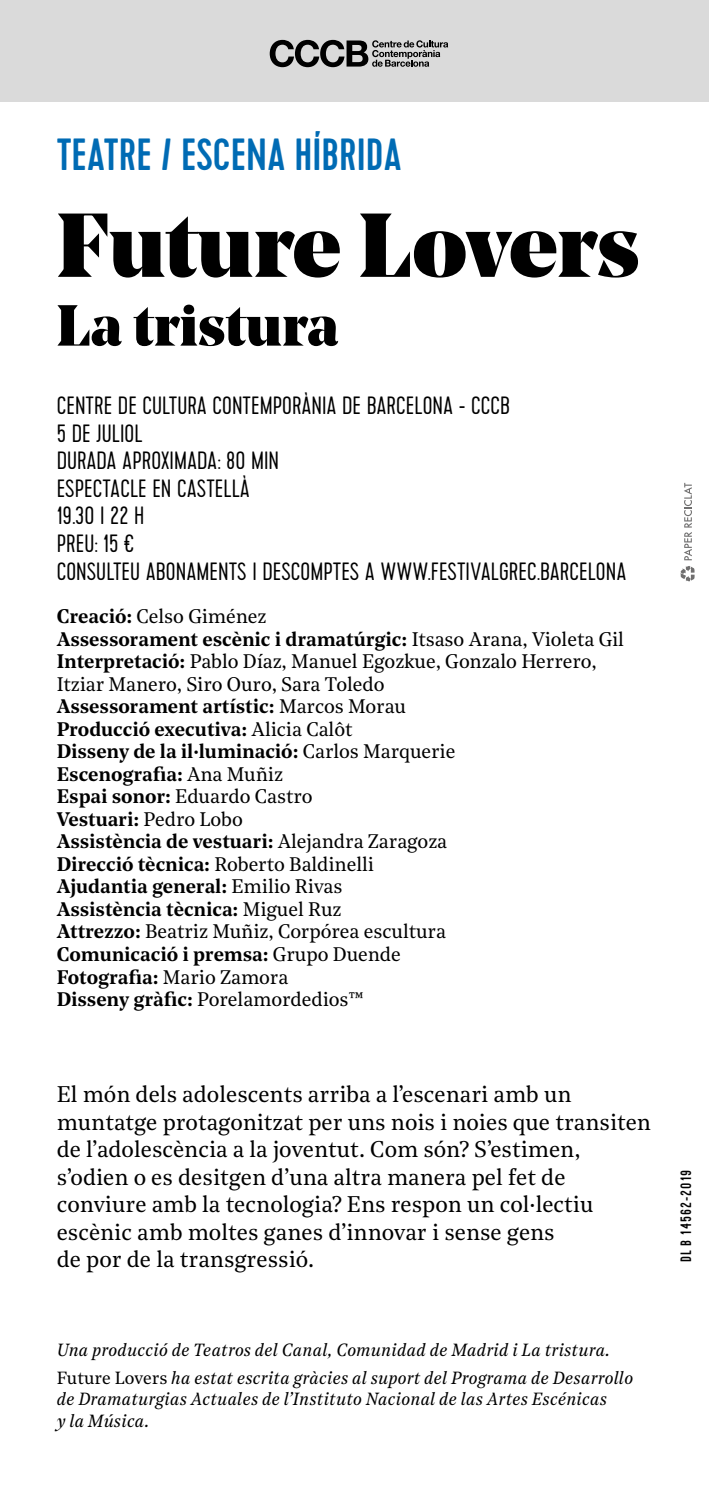
<style>
.page{position:relative;width:709px;height:1489px;background:#fff}
.page>*{position:absolute;margin:0;border:0;box-sizing:border-box;transform-origin:0 0}
.t1{font:900 90px "Noe Display";color:#000}
.t2{font:900 57.5px "Noe Display";color:#000}
.t3{font:500 45px "Cervo";color:#006bb4}
.t4{font:300 25px/27.5px "Cervo";color:#000}
.t5{font:22.5px/27.5px "Noe Text";color:#000}
.t6{font:19.5px/22.5px "Noe Text";letter-spacing:-.005em;color:#000}
.t7{font:italic 17.5px/28.2px "Noe Text";letter-spacing:.01em;color:#000}
.t8{font:500 15px "Cervo";letter-spacing:.07em;color:#000}
.s1{font-weight:600}
.s2{font-style:normal}
</style>
<div class="page">
<svg style="left:680px;top:566px;width:15px;height:15px"></svg>
<svg style="left:684px;top:483px;width:8px;height:77px"></svg>
<div style="left:0;top:0;width:709px;height:101px;background:#dadada"></div>
<svg style="left:270px;top:40px;width:178px;height:27px"></svg>
<h3 class="t3" style="left:57px;top:128px;width:347px">TEATRE / ESCENA HÍBRIDA</h3>
<h1 class="t1" style="left:57px;top:186px;width:584px">Future Lovers</h1>
<h2 class="t2" style="left:57px;top:288px;width:283px">La tristura</h2>
<p class="t4" style="left:57px;top:393px;width:571px">CENTRE DE CULTURA CONTEMPORÀNIA DE BARCELONA - CCCB<br>5 DE JULIOL<br>DURADA APROXIMADA: 80 MIN<br>ESPECTACLE EN CASTELLÀ<br>19.30 I 22 H<br>PREU: 15 €<br>CONSULTEU ABONAMENTS I DESCOMPTES A WWW.FESTIVALGREC.BARCELONA</p>
<p class="t6" style="left:57px;top:604px;width:569px"><span class="s1">Creació:</span> Celso Giménez<br><span class="s1">Assessorament escènic i dramatúrgic:</span> Itsaso Arana, Violeta Gil <span class="s1">Interpretació:</span> Pablo Díaz, Manuel Egozkue, Gonzalo Herrero, Itziar Manero, Siro Ouro, Sara Toledo<br><span class="s1">Assessorament artístic:</span> Marcos Morau<br><span class="s1">Producció executiva:</span> Alicia Calôt<br><span class="s1">Disseny de la il·luminació:</span> Carlos Marquerie<br><span class="s1">Escenografia:</span> Ana Muñiz<br><span class="s1">Espai sonor:</span> Eduardo Castro<br><span class="s1">Vestuari:</span> Pedro Lobo<br><span class="s1">Assistència de vestuari:</span> Alejandra Zaragoza<br><span class="s1">Direcció tècnica:</span> Roberto Baldinelli<br><span class="s1">Ajudantia general:</span> Emilio Rivas<br><span class="s1">Assistència tècnica:</span> Miguel Ruz<br><span class="s1">Attrezzo:</span> Beatriz Muñiz, Corpórea escultura<br><span class="s1">Comunicació i premsa:</span> Grupo Duende<br><span class="s1">Fotografia:</span> Mario Zamora<br><span class="s1">Disseny gràfic:</span> Porelamordedios™</p>
<p class="t5" style="left:57px;top:1079px;width:596px">El món dels adolescents arriba a l’escenari amb un muntatge protagonitzat per uns nois i noies que transiten de l’adolescència a la joventut. Com són? S’estimen, s’odien o es desitgen d’una altra manera pel fet de conviure amb la tecnologia? Ens respon un col·lectiu escènic amb moltes ganes d’innovar i sense gens<br>de por de la transgressió.</p>
<p class="t7" style="left:57px;top:1334px;width:578px">Una producció de Teatros del Canal, Comunidad de Madrid i La tristura.<br><span class="s2">Future Lovers</span> ha estat escrita gràcies al suport del Programa de Desarrollo</p>
<p class="t7" style="left:57px;top:1387px;width:552px;line-height:21.2px">de Dramaturgias Actuales de l’Instituto Nacional de las Artes Escénicas y la Música.</p>
<p class="t8" style="left:677px;top:1262px;width:94px;rotate:-90deg">DL B 14562-2019</p>
</div>
